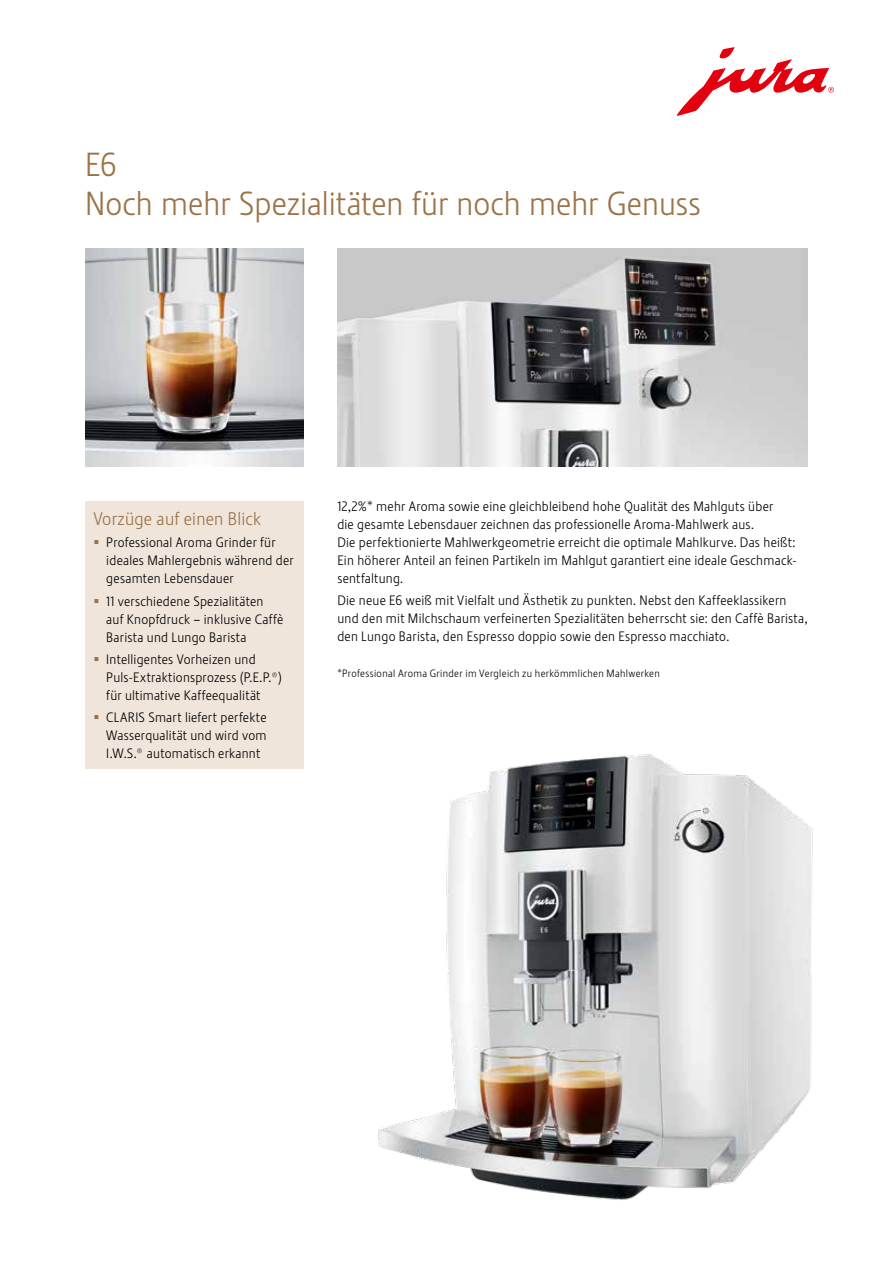
<style>
.page{position:relative;width:893px;height:1263px;background:#fff}
.page>*{position:absolute;margin:0;border:0;box-sizing:border-box;transform-origin:0 0}
.t1{font:33px/39px "Stalemate Pro 2 J Light";color:#9b7348}
.t2{font:18px "Stalemate Pro 2 J Light";letter-spacing:.01em;color:#9b7348}
.t3{font:13.5px/18px "Stalemate Pro 2 J Light";letter-spacing:.02em;color:#000}
.t4{font:10.5px "Stalemate Pro 2 J Light";letter-spacing:.03em;color:#000}
</style>
<div class="page">
<svg style="left:677px;top:47px;width:157px;height:69px"></svg>
<div style="left:85px;top:501px;width:218px;height:268px;background:#efe5db"></div>
<img style="left:85px;top:249px;width:218px;height:218px">
<img style="left:337px;top:249px;width:471px;height:218px">
<img style="left:378px;top:754px;width:435px;height:446px">
<h1 class="t1" style="left:85px;top:145px;width:617px">E6<br>Noch mehr Spezialitäten für noch mehr Genuss</h1>
<h2 class="t2" style="left:94px;top:508px;width:169px">Vorzüge auf einen Blick</h2>
<p class="t3" style="left:106px;top:534px;width:189px">Professional Aroma Grinder für ideales Mahlergebnis während der gesamten Lebensdauer</p>
<p class="t3" style="left:106px;top:592px;width:178px">11 verschiedene Spezialitäten auf Knopfdruck – inklusive Caffè<br>Barista und Lungo Barista</p>
<p class="t3" style="left:106px;top:650px;width:177px">Intelligentes Vorheizen und<br>Puls-Extraktionsprozess (P.E.P.®) für ultimative Kaffeequalität</p>
<p class="t3" style="left:106px;top:708px;width:162px;text-align:justify">CLARIS Smart liefert perfekte Wasserqualität und wird vom I.W.S.® automatisch erkannt</p>
<p class="t3" style="left:337px;top:497px;width:461px">12,2%* mehr Aroma sowie eine gleichbleibend hohe Qualität des Mahlguts über<br>die gesamte Lebensdauer zeichnen das professionelle Aroma-Mahlwerk aus.<br>Die perfektionierte Mahlwerkgeometrie erreicht die optimale Mahlkurve. Das heißt:<br>Ein höherer Anteil an feinen Partikeln im Mahlgut garantiert eine ideale Geschmack&shy;sentfaltung.</p>
<p class="t3" style="left:337px;top:592px;width:472px">Die neue E6 weiß mit Vielfalt und Ästhetik zu punkten. Nebst den Kaffeeklassikern und den mit Milchschaum verfeinerten Spezialitäten beherrscht sie: den Caffè Barista, den Lungo Barista, den Espresso doppio sowie den Espresso macchiato.</p>
<p class="t4" style="left:337px;top:667px;width:324px">*Professional Aroma Grinder im Vergleich zu herkömmlichen Mahlwerken</p>
</div>
